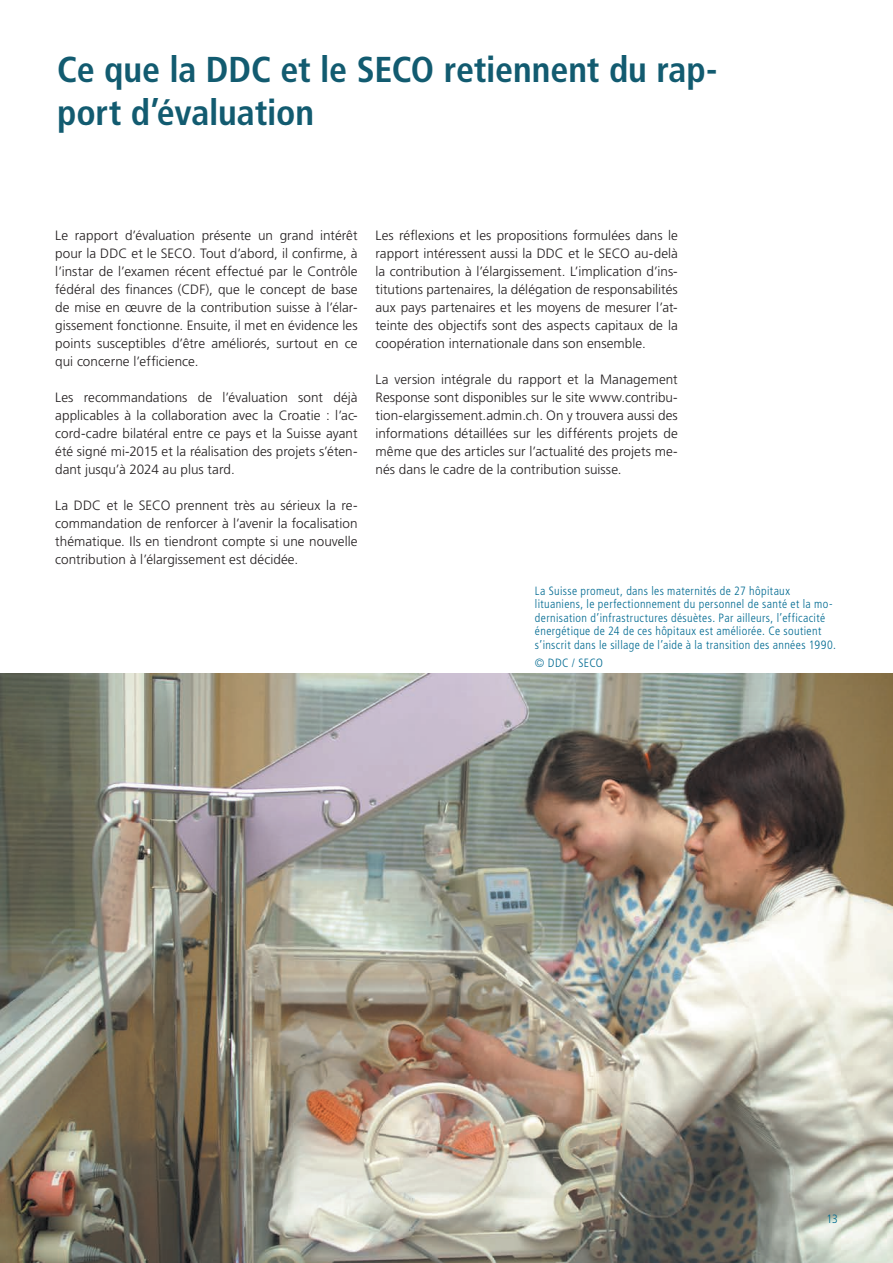
<style>
.page{position:relative;width:893px;height:1263px;background:#fff}
.page>*{position:absolute;margin:0;border:0;box-sizing:border-box;transform-origin:0 0}
._2_Kapitel_CondBold{font:700 condensed 36px/43.2px "Frutiger LT Pro";letter-spacing:-.005em;color:#125b70}
._4_Lauftext_9pt{font:300 13.5px/18px "Frutiger LT Pro";letter-spacing:.005em;color:#231f20;text-align:justify}
._5_Legende{font:300 condensed 12px/13.5px "Frutiger LT Pro";letter-spacing:.03em;color:#006a91}
</style>
<div class="page">
<img style="left:0;top:673px;width:893px;height:590px">
<p class="_2_Kapitel_CondBold" style="left:57px;top:48px;width:662px">Ce que la DDC et le SECO retiennent du rap&shy;port d’évaluation</p>
<p class="_4_Lauftext_9pt" style="left:55px;top:226px;width:304px">Le rapport d’évaluation présente un grand intérêt pour la DDC et le SECO. Tout d’abord, il confirme, à l’instar de l’examen récent effectué par le Contrôle fédéral des finances (CDF), que le concept de base de mise en œuvre de la contribution suisse à l’élar&shy;gissement fonctionne. Ensuite, il met en évidence les points susceptibles d’être améliorés, surtout en ce qui concerne l’efficience.</p>
<p class="_4_Lauftext_9pt" style="left:55px;top:388px;width:304px">Les recommandations de l’évaluation sont déjà applicables à la collaboration avec la Croatie : l’ac&shy;cord-cadre bilatéral entre ce pays et la Suisse ayant été signé mi-2015 et la réalisation des projets s’éten&shy;dant jusqu’à 2024 au plus tard.</p>
<p class="_4_Lauftext_9pt" style="left:55px;top:496px;width:304px">La DDC et le SECO prennent très au sérieux la re&shy;commandation de renforcer à l’avenir la focalisation thématique. Ils en tiendront compte si une nouvelle contribution à l’élargissement est décidée.</p>
<p class="_4_Lauftext_9pt" style="left:376px;top:226px;width:304px">Les réflexions et les propositions formulées dans le rapport intéressent aussi la DDC et le SECO au-delà la contribution à l’élargissement. L’implication d’ins&shy;titutions partenaires, la délégation de responsabilités aux pays partenaires et les moyens de mesurer l’at&shy;teinte des objectifs sont des aspects capitaux de la coopération internationale dans son ensemble.</p>
<p class="_4_Lauftext_9pt" style="left:376px;top:370px;width:304px">La version intégrale du rapport et la Management Response sont disponibles sur le site www.contribu&shy;tion-elargissement.admin.ch. On y trouvera aussi des informations détaillées sur les différents projets de même que des articles sur l’actualité des projets me&shy;nés dans le cadre de la contribution suisse.</p>
<p class="_5_Legende" style="left:535px;top:584px;width:303px">La Suisse promeut, dans les maternités de 27 hôpitaux lituaniens, le perfectionnement du personnel de santé et la mo&shy;dernisation d’infrastructures désuètes. Par ailleurs, l’efficacité énergétique de 24 de ces hôpitaux est améliorée. Ce soutient s’inscrit dans le sillage de l’aide à la transition des années 1990.</p>
<p class="_5_Legende" style="left:535px;top:656px;width:70px">© DDC / SECO</p>
<p class="_5_Legende" style="left:826px;top:1212px;width:13px">13</p>
</div>
